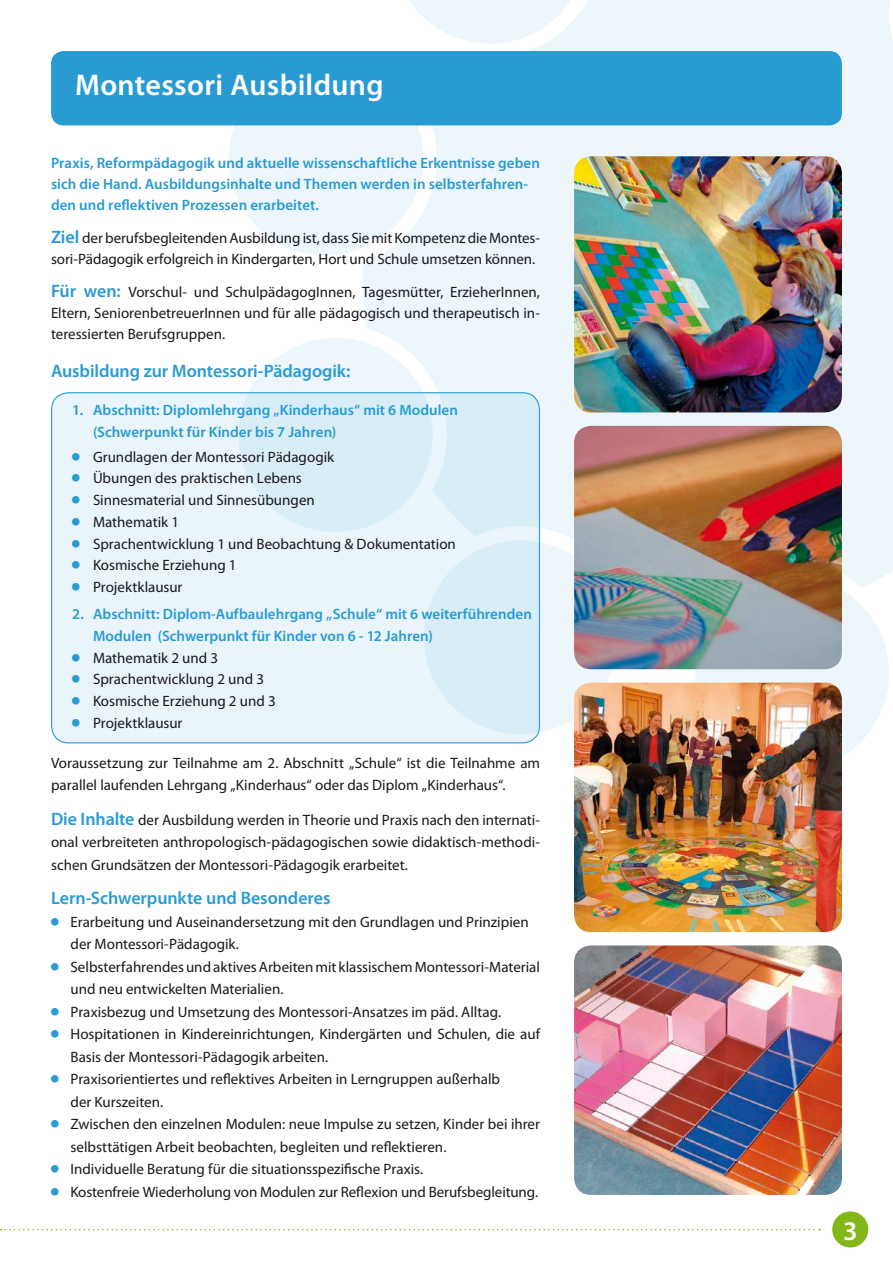
<style>
.page{position:relative;width:893px;height:1263px;background:#fff}
.page>*{position:absolute;margin:0;border:0;box-sizing:border-box;transform-origin:0 0}
.t1{font:600 30px "Myriad Pro";letter-spacing:.01em;color:#fff}
.t2{font:600 27px "Myriad Pro";color:#fff}
.t3{font:600 18px "Myriad Pro";letter-spacing:-.005em;color:#289bd2}
.t4{font:15px/22.5px "Myriad Pro";color:#1a171c}
.t5{font:600 15px/21px "Myriad Pro";color:#289bd2}
.s1{font-weight:600;font-size:18px;color:#289bd2}
</style>
<div class="page">
<div style="left:363px;top:0;width:530px;height:555px;background:#ecf6fb"></div>
<svg style="left:210px;top:24px;width:233px;height:269px"></svg>
<svg style="left:366px;top:0;width:243px;height:51px"></svg>
<div style="left:868px;top:0;width:25px;height:129px;background:#ecf6fb"></div>
<svg style="left:678px;top:555px;width:215px;height:201px"></svg>
<svg style="left:383px;top:518px;width:276px;height:226px"></svg>
<svg style="left:249px;top:300px;width:204px;height:92px"></svg>
<img style="left:574px;top:156px;width:268px;height:256px">
<img style="left:574px;top:683px;width:268px;height:249px">
<img style="left:574px;top:945px;width:268px;height:250px">
<div style="left:51px;top:51px;width:791px;height:74px;background:#289bd2;border-radius:13px"></div>
<div style="left:52px;top:393px;width:487px;height:350px;background:linear-gradient(to right,#ecf7fb,#dbeef7);border-radius:17px"></div>
<img style="left:574px;top:426px;width:268px;height:243px">
<div style="left:831px;top:1210px;width:38px;height:38px;background:#83b719;border-radius:50%"></div>
<div style="left:830px;top:1209px;width:40px;height:40px;border:2px solid #fff;border-radius:50%"></div>
<svg style="left:1px;top:1229px;width:819px;height:1px"></svg>
<h1 class="t1" style="left:75px;top:66px;width:310px">Montessori Ausbildung</h1>
<p class="t5" style="left:51px;top:152px;width:490px">Praxis, Reformpädagogik und aktuelle wissenschaftliche Erkentnisse geben sich die Hand. Ausbildungsinhalte und Themen werden in selbsterfahren&shy;den und reflektiven Prozessen erarbeitet.</p>
<p class="t4" style="left:51px;top:227px;width:490px;line-height:21px"><span class="s1">Ziel</span> der berufsbegleitenden Ausbildung ist, dass Sie mit Kompetenz die Montes&shy;sori-Pädagogik erfolgreich in Kindergarten, Hort und Schule umsetzen können.</p>
<p class="t4" style="left:51px;top:281px;width:490px;line-height:21px;text-align:justify"><span class="s1">Für wen:</span> Vorschul- und SchulpädagogInnen, Tagesmütter, ErzieherInnen, Eltern, SeniorenbetreuerInnen und für alle pädagogisch und therapeutisch in&shy;teressierten Berufsgruppen.</p>
<p class="t3" style="left:51px;top:359px;width:301px">Ausbildung zur Montessori-Pädagogik:</p>
<p class="t5" style="left:93px;top:399px;width:366px;line-height:21.8px;text-indent:-21px">1. Abschnitt: Diplomlehrgang „Kinderhaus“ mit 6 Modulen (Schwerpunkt für Kinder bis 7 Jahren)</p>
<p class="t4" style="left:72px;top:445px;width:263px"><sup>■</sup> Grundlagen der Montessori Pädagogik</p>
<p class="t4" style="left:72px;top:467px;width:231px"><sup>■</sup> Übungen des praktischen Lebens</p>
<p class="t4" style="left:72px;top:488px;width:244px"><sup>■</sup> Sinnesmaterial und Sinnesübungen</p>
<p class="t4" style="left:72px;top:510px;width:108px"><sup>■</sup> Mathematik 1</p>
<p class="t4" style="left:72px;top:532px;width:385px"><sup>■</sup> Sprachentwicklung 1 und Beobachtung &amp; Dokumentation</p>
<p class="t4" style="left:72px;top:554px;width:166px"><sup>■</sup> Kosmische Erziehung 1</p>
<p class="t4" style="left:72px;top:575px;width:112px"><sup>■</sup> Projektklausur</p>
<p class="t5" style="left:93px;top:603px;width:440px;line-height:21.8px;text-indent:-21px">2. Abschnitt: Diplom-Aufbaulehrgang „Schule“ mit 6 weiterführenden<br>Modulen (Schwerpunkt für Kinder von 6 - 12 Jahren)</p>
<p class="t4" style="left:72px;top:646px;width:147px"><sup>■</sup> Mathematik 2 und 3</p>
<p class="t4" style="left:72px;top:668px;width:193px"><sup>■</sup> Sprachentwicklung 2 und 3</p>
<p class="t4" style="left:72px;top:689px;width:205px"><sup>■</sup> Kosmische Erziehung 2 und 3</p>
<p class="t4" style="left:72px;top:711px;width:112px"><sup>■</sup> Projektklausur</p>
<p class="t4" style="left:51px;top:751px;width:491px">Voraussetzung zur Teilnahme am 2. Abschnitt „Schule“ ist die Teilnahme am parallel laufenden Lehrgang „Kinderhaus“ oder das Diplom „Kinderhaus“.</p>
<p class="t4" style="left:51px;top:808px;width:490px;text-align:justify"><span class="s1">Die Inhalte</span> der Ausbildung werden in Theorie und Praxis nach den internati&shy;onal verbreiteten anthropologisch-pädagogischen sowie didaktisch-methodi&shy;schen Grundsätzen der Montessori-Pädagogik erarbeitet.</p>
<p class="t3" style="left:51px;top:887px;width:281px">Lern-Schwerpunkte und Besonderes</p>
<p class="t4" style="left:71px;top:910px;width:460px;text-indent:-20px"><sup>■</sup> Erarbeitung und Auseinandersetzung mit den Grundlagen und Prinzipien der Montessori-Pädagogik.</p>
<p class="t4" style="left:71px;top:955px;width:471px;text-indent:-20px"><sup>■</sup> Selbsterfahrendes und aktives Arbeiten mit klassischem Montessori-Material und neu entwickelten Materialien.</p>
<p class="t4" style="left:51px;top:1000px;width:452px"><sup>■</sup> Praxisbezug und Umsetzung des Montessori-Ansatzes im päd. Alltag.</p>
<p class="t4" style="left:71px;top:1022px;width:471px;text-indent:-20px"><sup>■</sup> Hospitationen in Kindereinrichtungen, Kindergärten und Schulen, die auf<br>Basis der Montessori-Pädagogik arbeiten.</p>
<p class="t4" style="left:71px;top:1067px;width:431px;text-indent:-19px"><sup>■</sup> Praxisorientiertes und reflektives Arbeiten in Lerngruppen außerhalb der Kurszeiten.</p>
<p class="t4" style="left:71px;top:1112px;width:471px;text-indent:-20px"><sup>■</sup> Zwischen den einzelnen Modulen: neue Impulse zu setzen, Kinder bei ihrer selbsttätigen Arbeit beobachten, begleiten und reflektieren.</p>
<p class="t4" style="left:51px;top:1157px;width:374px"><sup>■</sup> Individuelle Beratung für die situationsspezifische Praxis.</p>
<p class="t4" style="left:51px;top:1180px;width:489px"><sup>■</sup> Kostenfreie Wiederholung von Modulen zur Reflexion und Berufsbegleitung.</p>
<h2 class="t2" style="left:843px;top:1213px;width:16px">3</h2>
</div>
